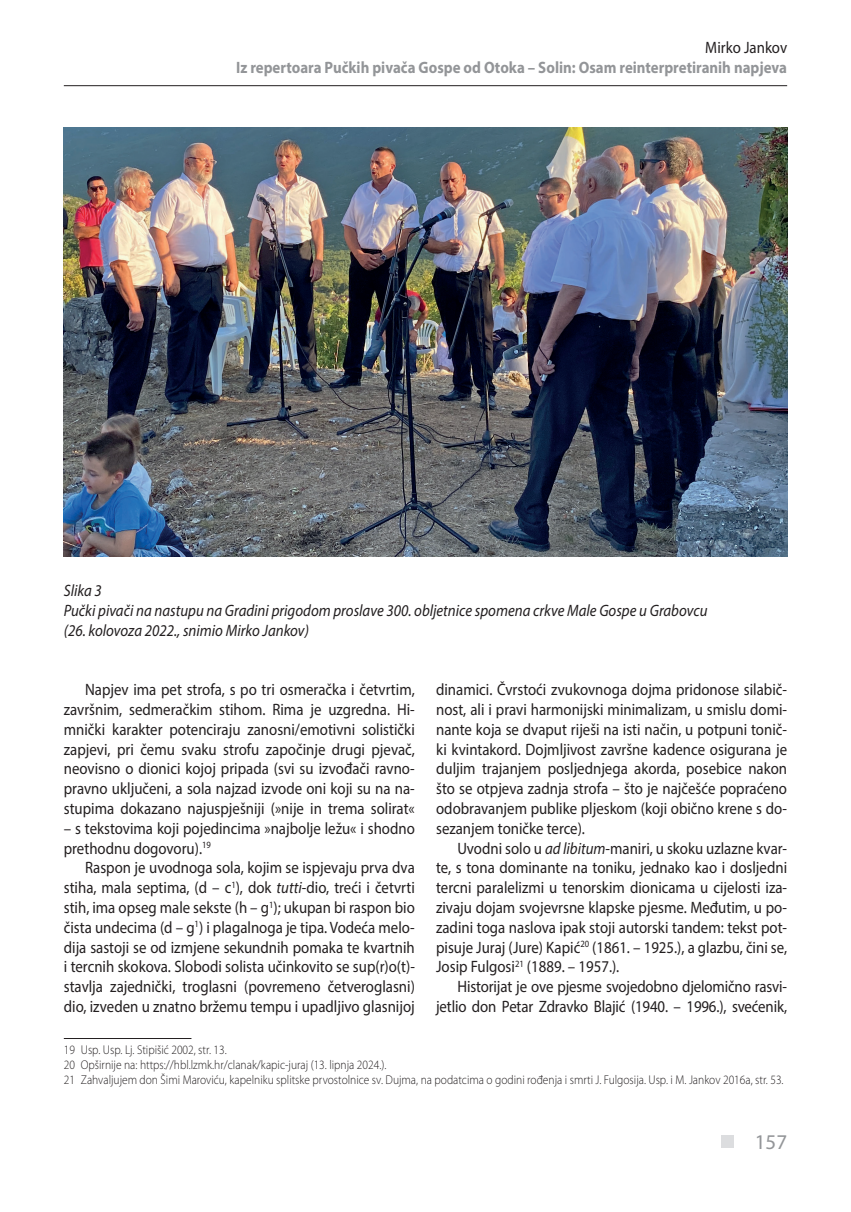
<style>
.page{position:relative;width:851px;height:1212px;background:#fff}
.page>*{position:absolute;margin:0;border:0;box-sizing:border-box;transform-origin:0 0}
.t1{font:21px "Myriad Pro";color:#939598}
.t2{font:16.5px/19.8px "Myriad Pro";color:#231f20;text-align:justify;scale:.9 1}
.t3{font:italic 16.5px/19.8px "Myriad Pro";color:#231f20;scale:.9 1}
.t4{font:700 16.5px "Myriad Pro";color:#939598;scale:.9 1}
.t5{font:300 12.75px/15.3px "Myriad Pro";color:#231f20;scale:.9 1}
.s1{font-style:italic}
</style>
<div class="page">
<hr style="left:64px;top:85px;width:723px;height:1px;background:#231f20">
<div style="left:721px;top:1135px;width:12px;height:13px;background:#dcdddf"></div>
<hr style="left:64px;top:1038px;width:127px;height:1px;background:#231f20">
<img style="left:64px;top:128px;width:723px;height:429px">
<p class="t2" style="left:705px;top:37px;width:92px">Mirko Jankov</p>
<p class="t4" style="left:236px;top:56px;width:613px">Iz repertoara Pučkih pivača Gospe od Otoka – Solin: Osam reinterpretiranih napjeva</p>
<p class="t3" style="left:64px;top:580px;width:716px">Slika 3<br>Pučki pivači na nastupu na Gradini prigodom proslave 300. obljetnice spomena crkve Male Gospe u Grabovcu (26. kolovoza 2022., snimio Mirko Jankov)</p>
<p class="t2" style="left:436px;top:679px;width:391px">dinamici. Čvrstoći zvukovnoga dojma pridonose silabič&shy;nost, ali i pravi harmonijski minimalizam, u smislu domi&shy;nante koja se dvaput riješi na isti način, u potpuni tonič&shy;ki kvintakord. Dojmljivost završne kadence osigurana je duljim trajanjem posljednjega akorda, posebice nakon što se otpjeva zadnja strofa – što je najčešće popraćeno odobravanjem publike pljeskom (koji obično krene s do&shy;sezanjem toničke terce).</p>
<p class="t2" style="left:436px;top:838px;width:391px;text-indent:21px">Uvodni solo u <span class="s1">ad libitum</span>-maniri, u skoku uzlazne kvar&shy;te, s tona dominante na toniku, jednako kao i dosljedni tercni paralelizmi u tenorskim dionicama u cijelosti iza&shy;zivaju dojam svojevrsne klapske pjesme. Međutim, u po&shy;zadini toga naslova ipak stoji autorski tandem: tekst pot&shy;pisuje Juraj (Jure) Kapić<sup>20</sup> (1861. – 1925.), a glazbu, čini se, Josip Fulgosi<sup>21</sup> (1889. – 1957.).</p>
<p class="t2" style="left:436px;top:976px;width:391px;text-align:right">Historijat je ove pjesme svojedobno djelomično rasvi&shy;jetlio don Petar Zdravko Blajić (1940. – 1996.), svećenik,</p>
<p class="t2" style="left:64px;top:679px;width:391px;text-indent:21px">Napjev ima pet strofa, s po tri osmeračka i četvrtim, završnim, sedmeračkim stihom. Rima je uzgredna. Hi&shy;mnički karakter potenciraju zanosni/emotivni solistički zapjevi, pri čemu svaku strofu započinje drugi pjevač, neovisno o dionici kojoj pripada (svi su izvođači ravno&shy;pravno uključeni, a sola najzad izvode oni koji su na na&shy;stupima dokazano najuspješniji (»nije in trema solirat«</p>
<p class="t2" style="left:64px;top:818px;width:391px">– s tekstovima koji pojedincima »najbolje ležu« i shodno prethodnu dogovoru).<sup>19</sup></p>
<p class="t2" style="left:64px;top:858px;width:391px;text-indent:21px">Raspon je uvodnoga sola, kojim se ispjevaju prva dva stiha, mala septima, (d – c<sup>1</sup>), dok <span class="s1">tutti</span>-dio, treći i četvrti stih, ima opseg male sekste (h – g<sup>1</sup>); ukupan bi raspon bio čista undecima (d – g<sup>1</sup>) i plagalnoga je tipa. Vodeća melo&shy;dija sastoji se od izmjene sekundnih pomaka te kvartnih i tercnih skokova. Slobodi solista učinkovito se sup(r)o(t)- stavlja zajednički, troglasni (povremeno četveroglasni) dio, izveden u znatno bržemu tempu i upadljivo glasnijoj</p>
<p class="t5" style="left:64px;top:1042px;width:801px">19 Usp. Usp. Lj. Stipišić 2002, str. 13.<br>20 Opširnije na: https://hbl.lzmk.hr/clanak/kapic-juraj (13. lipnja 2024.).<br>21 Zahvaljujem don Šimi Maroviću, kapelniku splitske prvostolnice sv. Dujma, na podatcima o godini rođenja i smrti J. Fulgosija. Usp. i M. Jankov 2016a, str. 53.</p>
<p class="t1" style="left:754px;top:1128px;width:34px">157</p>
</div>
